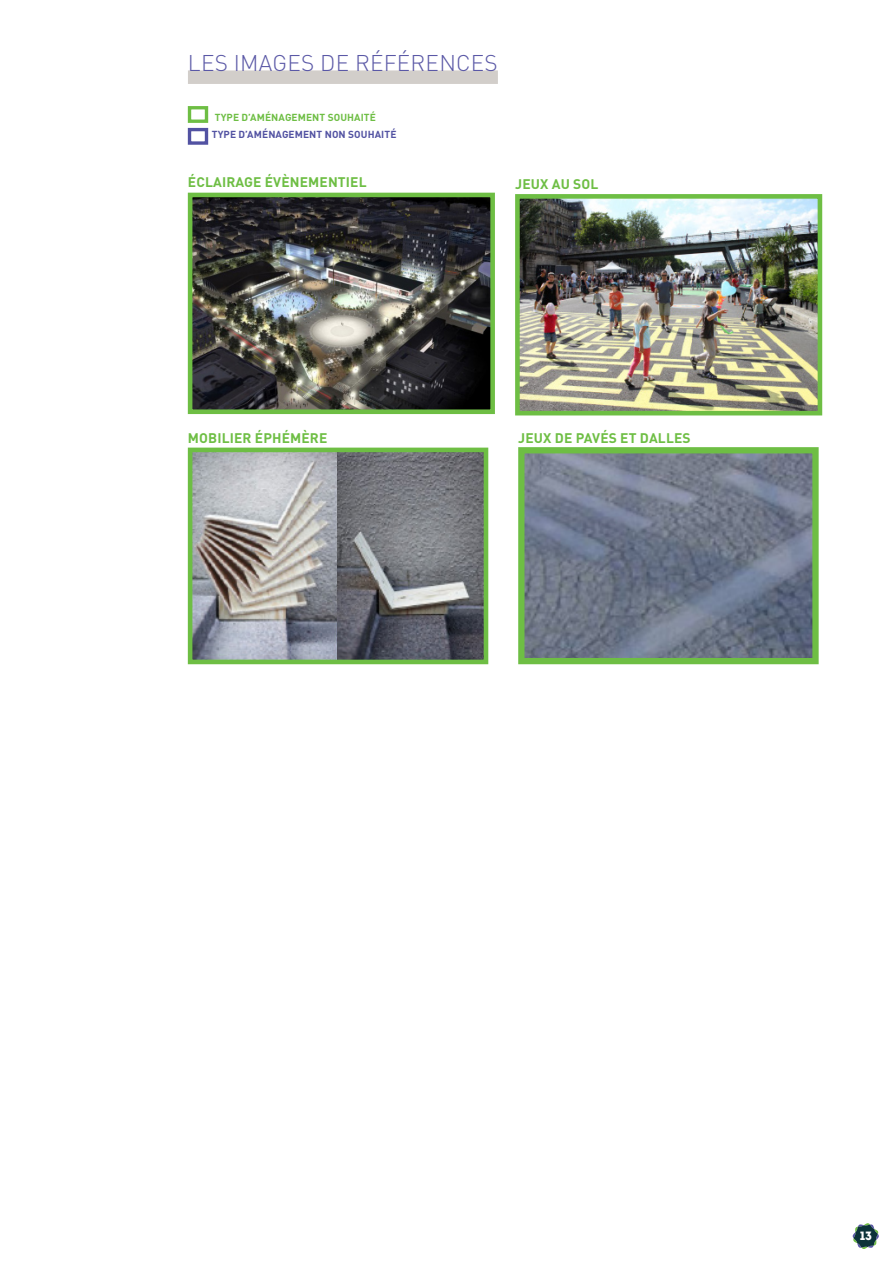
<style>
.page{position:relative;width:893px;height:1263px;background:#fff}
.page>*{position:absolute;margin:0;border:0;box-sizing:border-box;transform-origin:0 0}
.sous_titre1{font:300 22.5px "DIN Pro";letter-spacing:.01em;color:#5a58a6}
.textes{font:700 13.8px "DIN Pro";letter-spacing:.01em;color:#6ebe44}
.t1{font:12px "Intro";color:#fff}
.textes-2{font:700 10.05px "DIN Pro";letter-spacing:.01em;color:#5252a2}
.textes-3{font:700 10.05px "DIN Pro";letter-spacing:.01em;color:#6ebe44}
</style>
<div class="page">
<svg style="left:853px;top:1223px;width:26px;height:26px"></svg>
<img style="left:525px;top:454px;width:287px;height:203px">
<div style="left:518px;top:447px;width:301px;height:217px;border:6px solid #6ebe44"></div>
<img style="left:194px;top:199px;width:295px;height:209px">
<div style="left:188px;top:193px;width:307px;height:221px;border:5px solid #6ebe44"></div>
<img style="left:521px;top:200px;width:295px;height:209px">
<div style="left:515px;top:194px;width:307px;height:221px;border:5px solid #6ebe44"></div>
<img style="left:194px;top:454px;width:288px;height:204px">
<div style="left:188px;top:448px;width:300px;height:216px;border:5px solid #6ebe44"></div>
<div style="left:188px;top:106px;width:20px;height:17px;border:3px solid #6ebe44"></div>
<div style="left:188px;top:128px;width:20px;height:17px;border:3px solid #5252a2"></div>
<div style="left:188px;top:70px;width:310px;height:14px;background:#d2ceca"></div>
<p class="sous_titre1" style="left:188px;top:48px;width:311px">LES IMAGES DE RÉFÉRENCES</p>
<p class="textes-3" style="left:215px;top:110px;width:163px">TYPE D’AMÉNAGEMENT SOUHAITÉ</p>
<p class="textes-2" style="left:212px;top:127px;width:186px">TYPE D’AMÉNAGEMENT NON SOUHAITÉ</p>
<p class="textes" style="left:188px;top:173px;width:180px">ÉCLAIRAGE ÉVÈNEMENTIEL</p>
<p class="textes" style="left:515px;top:175px;width:85px">JEUX AU SOL</p>
<p class="textes" style="left:188px;top:428px;width:141px">MOBILIER ÉPHÉMÈRE</p>
<p class="textes" style="left:518px;top:428px;width:174px">JEUX DE PAVÉS ET DALLES</p>
<p class="t1" style="left:860px;top:1229px;width:13px">13</p>
</div>
